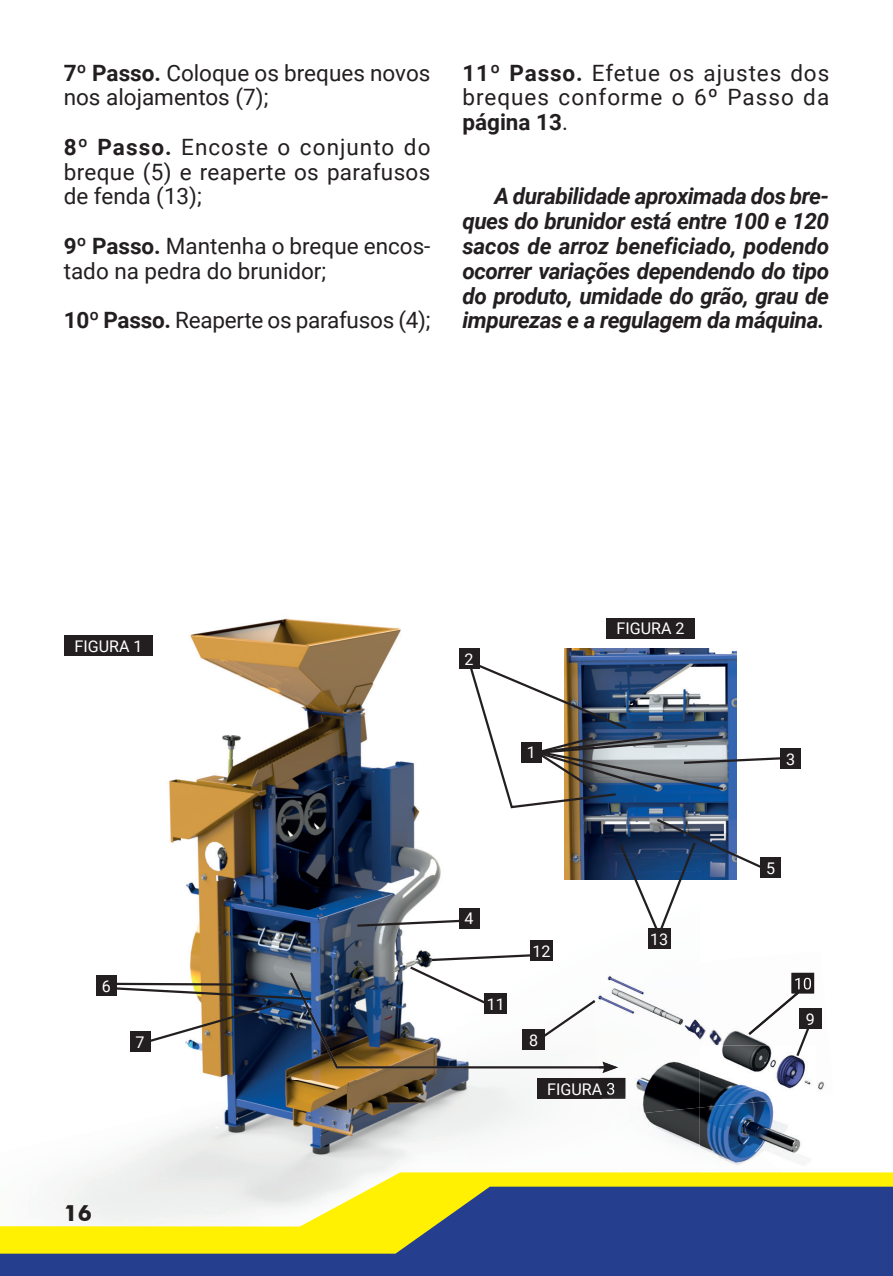
<style>
.page{position:relative;width:893px;height:1276px;background:#fff}
.page>*{position:absolute;margin:0;border:0;box-sizing:border-box;transform-origin:0 0}
.t1{font:22.5px/24.8px "Roboto";color:#231f20}
.t2{font:italic 700 22.5px/24.8px "Roboto";letter-spacing:-.02em;color:#231f20;text-align:justify}
.t3{font:700 22.5px "Futura BT";color:#231f20}
.t4{font:15.97px "Roboto";color:#fff}
.s1{font-weight:700}
</style>
<div class="page">
<img style="left:96px;top:618px;width:526px;height:554px">
<img style="left:622px;top:638px;width:78px;height:11px">
<img style="left:648px;top:940px;width:23px;height:9px">
<img style="left:564px;top:649px;width:173px;height:230px">
<div style="left:64px;top:635px;width:89px;height:21px;background:#231f20"></div>
<div style="left:607px;top:618px;width:88px;height:20px;background:#231f20"></div>
<div style="left:537px;top:1078px;width:88px;height:20px;background:#231f20"></div>
<div style="left:96px;top:975px;width:20px;height:20px;background:#231f20"></div>
<svg style="left:355px;top:918px;width:104px;height:10px"></svg>
<div style="left:459px;top:907px;width:20px;height:21px;background:#231f20"></div>
<div style="left:530px;top:940px;width:23px;height:21px;background:#231f20"></div>
<div style="left:648px;top:928px;width:22px;height:20px;background:#231f20"></div>
<svg style="left:617px;top:817px;width:144px;height:123px"></svg>
<div style="left:761px;top:857px;width:20px;height:21px;background:#231f20"></div>
<div style="left:780px;top:748px;width:20px;height:20px;background:#231f20"></div>
<div style="left:459px;top:648px;width:20px;height:21px;background:#231f20"></div>
<svg style="left:466px;top:657px;width:326px;height:152px"></svg>
<img style="left:700px;top:1107px;width:109px;height:58px">
<img style="left:609px;top:1116px;width:91px;height:56px">
<svg style="left:74px;top:1172px;width:819px;height:14px;background:#f7ef5f"></svg>
<svg style="left:0;top:1186px;width:893px;height:90px;background:#748281"></svg>
<img style="left:700px;top:972px;width:124px;height:118px">
<img style="left:618px;top:962px;width:82px;height:83px">
<img style="left:792px;top:972px;width:22px;height:18px">
<img style="left:599px;top:1073px;width:10px;height:43px">
<img style="left:600px;top:1078px;width:9px;height:20px">
<img style="left:795px;top:977px;width:16px;height:12px">
<img style="left:700px;top:1045px;width:116px;height:62px">
<img style="left:609px;top:1045px;width:91px;height:71px">
<svg style="left:601px;top:1083px;width:13px;height:11px"></svg>
<svg style="left:110px;top:952px;width:508px;height:121px"></svg>
<svg style="left:748px;top:990px;width:66px;height:68px"></svg>
<div style="left:799px;top:1008px;width:23px;height:21px;background:#231f20"></div>
<p class="t1" style="left:64px;top:59px;width:368px"><span class="s1">7º Passo.</span> Coloque os breques novos nos alojamentos (7);</p>
<p class="t1" style="left:64px;top:134px;width:368px;text-align:justify"><span class="s1">8º Passo.</span> Encoste o conjunto do breque (5) e reaperte os parafusos de fenda (13);</p>
<p class="t1" style="left:64px;top:233px;width:368px"><span class="s1">9º Passo.</span> Mantenha o breque encos&shy;tado na pedra do brunidor;</p>
<p class="t1" style="left:64px;top:307px;width:368px"><span class="s1">10º Passo.</span> Reaperte os parafusos (4);</p>
<p class="t1" style="left:462px;top:59px;width:368px;text-align:justify"><span class="s1">11º Passo.</span> Efetue os ajustes dos breques conforme o 6º Passo da <span class="s1">página 13</span>.</p>
<p class="t2" style="left:462px;top:183px;width:368px;text-indent:32px">A durabilidade aproximada dos bre&shy;ques do brunidor está entre 100 e 120 sacos de arroz beneficiado, podendo ocorrer variações dependendo do tipo do produto, umidade do grão, grau de impurezas e a regulagem da máquina.</p>
<p class="t4" style="left:74px;top:635px;width:70px">FIGURA 1</p>
<p class="t4" style="left:102px;top:975px;width:11px">6</p>
<p class="t4" style="left:136px;top:1031px;width:11px">7</p>
<p class="t3" style="left:64px;top:1199px;width:30px">16</p>
<p class="t4" style="left:465px;top:648px;width:11px">2</p>
<p class="t4" style="left:527px;top:741px;width:11px">1</p>
<p class="t4" style="left:616px;top:617px;width:70px">FIGURA 2</p>
<p class="t4" style="left:465px;top:907px;width:11px">4</p>
<p class="t4" style="left:487px;top:993px;width:20px">11</p>
<p class="t4" style="left:532px;top:940px;width:20px">12</p>
<p class="t4" style="left:529px;top:1029px;width:11px">8</p>
<p class="t4" style="left:547px;top:1077px;width:70px">FIGURA 3</p>
<p class="t4" style="left:650px;top:927px;width:20px">13</p>
<p class="t4" style="left:786px;top:747px;width:11px">3</p>
<p class="t4" style="left:766px;top:857px;width:11px">5</p>
<p class="t4" style="left:806px;top:1008px;width:11px">9</p>
</div>
